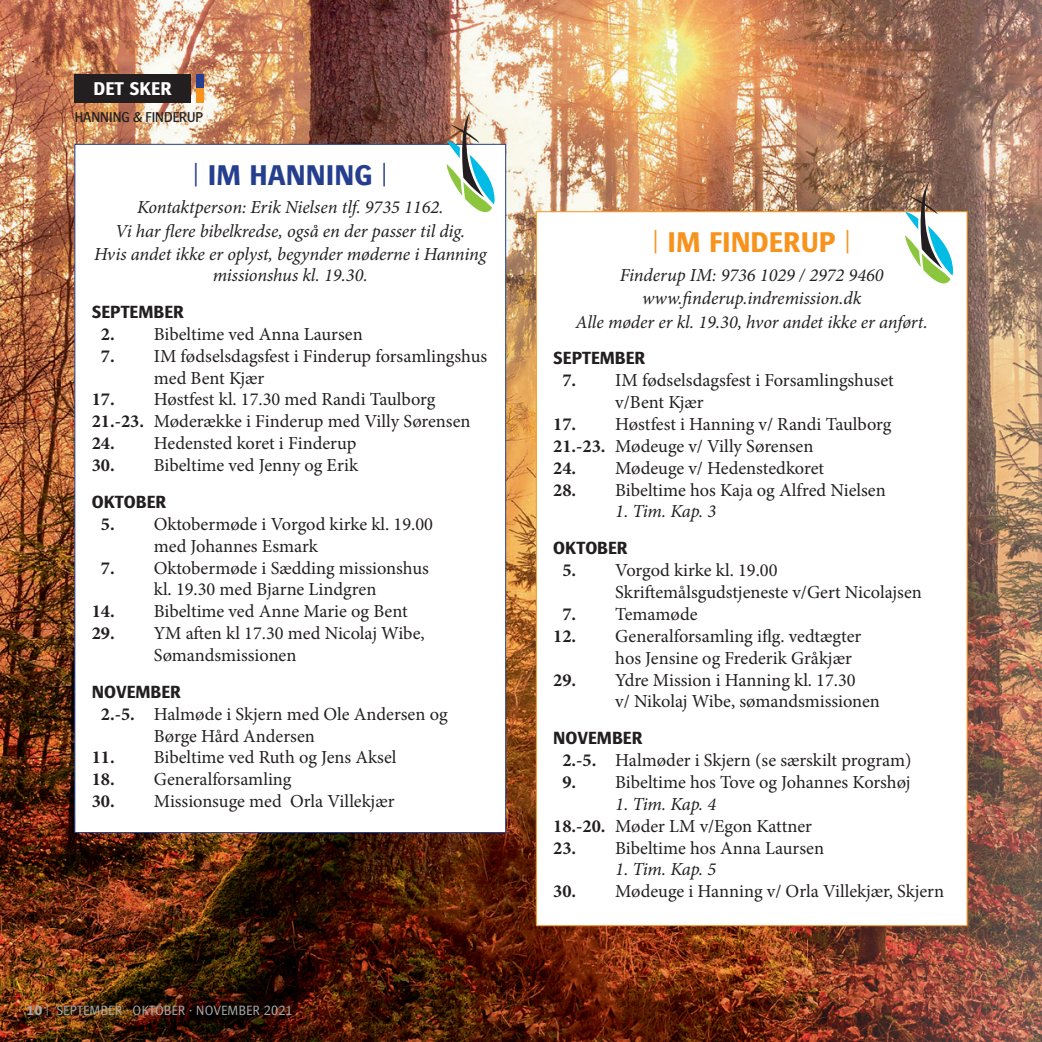
<style>
.page{position:relative;width:1042px;height:1042px;background:#fff}
.page>*{position:absolute;margin:0;border:0;box-sizing:border-box;transform-origin:0 0}
.t1{font:700 29.75px "Bosis Std";color:#f7931d}
.t2{font:700 29.75px "Bosis Std";color:#253f8e}
.t3{font:700 19.25px "Bosis Std";color:#fff}
.t4{font:18.38px/21.9px "Minion Pro";color:#231f20}
.t5{font:italic 18.38px/21px "Minion Pro";letter-spacing:-.005em;color:#231f20;text-align:center}
.t6{font:700 18.38px "Bosis Std";color:#231f20}
.t7{font:500 14.88px "Bosis Std";letter-spacing:-.04em;color:#231f20}
.t8{font:300 14px "Bosis Std";color:#a8a9ad}
.s1{font-weight:700}
</style>
<div class="page">
<img style="left:0;top:0;width:1042px;height:1042px">
<div style="left:74px;top:144px;width:432px;height:689px;background:#fff;border:1px solid #253f8e"></div>
<div style="left:196px;top:74px;width:7px;height:14px;background:#253f8e"></div>
<div style="left:196px;top:88px;width:7px;height:15px;background:#f7931d"></div>
<div style="left:74px;top:74px;width:117px;height:29px;background:#231f20"></div>
<div style="left:536px;top:211px;width:431px;height:715px;background:#fff;border:1px solid #f7931d"></div>
<svg style="left:905px;top:182px;width:48px;height:102px"></svg>
<img style="left:446px;top:111px;width:49px;height:102px">
<p class="t3" style="left:94px;top:78px;width:80px">DET SKER</p>
<p class="t7" style="left:74px;top:109px;width:130px">HANNING &amp; FINDERUP</p>
<p class="t2" style="left:193px;top:158px;width:197px">| IM HANNING |</p>
<p class="t5" style="left:137px;top:197px;width:308px">Kontaktperson: Erik Nielsen tlf. 9735 1162.</p>
<p class="t5" style="left:115px;top:220px;width:351px">Vi har flere bibelkredse, også en der passer til dig.</p>
<p class="t5" style="left:94px;top:244px;width:394px">Hvis andet ikke er oplyst, begynder møderne i Hanning missionshus kl. 19.30.</p>
<p class="t6" style="left:92px;top:302px;width:94px">SEPTEMBER</p>
<p class="t4" style="left:101px;top:323px;width:263px"><span class="s1">2.</span> Bibeltime ved Anna Laursen</p>
<p class="t4" style="left:154px;top:345px;width:335px;text-indent:-53px"><span class="s1">7.</span> IM fødselsdagsfest i Finderup forsamlingshus med Bent Kjær</p>
<p class="t4" style="left:92px;top:389px;width:345px"><span class="s1">17.</span> Høstfest kl. 17.30 med Randi Taulborg</p>
<p class="t4" style="left:92px;top:411px;width:380px"><span class="s1">21.-23.</span> Møderække i Finderup med Villy Sørensen</p>
<p class="t4" style="left:92px;top:432px;width:266px"><span class="s1">24.</span> Hedensted koret i Finderup</p>
<p class="t4" style="left:92px;top:454px;width:268px"><span class="s1">30.</span> Bibeltime ved Jenny og Erik</p>
<p class="t6" style="left:92px;top:491px;width:76px">OKTOBER</p>
<p class="t4" style="left:154px;top:513px;width:281px;text-indent:-53px"><span class="s1">5.</span> Oktobermøde i Vorgod kirke kl. 19.00 med Johannes Esmark</p>
<p class="t4" style="left:101px;top:557px;width:329px;text-align:center"><span class="s1">7.</span> Oktobermøde i Sædding missionshus kl. 19.30 med Bjarne Lindgren</p>
<p class="t4" style="left:92px;top:600px;width:317px"><span class="s1">14.</span> Bibeltime ved Anne Marie og Bent</p>
<p class="t4" style="left:154px;top:622px;width:272px;text-indent:-62px"><span class="s1">29.</span> YM aften kl 17.30 med Nicolaj Wibe,<br>Sømandsmissionen</p>
<p class="t6" style="left:92px;top:681px;width:91px">NOVEMBER</p>
<p class="t4" style="left:154px;top:703px;width:295px;text-indent:-53px"><span class="s1">2.-5.</span> Halmøde i Skjern med Ole Andersen og<br>Børge Hård Andersen</p>
<p class="t4" style="left:92px;top:747px;width:306px"><span class="s1">11.</span> Bibeltime ved Ruth og Jens Aksel</p>
<p class="t4" style="left:92px;top:768px;width:201px"><span class="s1">18.</span> Generalforsamling</p>
<p class="t4" style="left:92px;top:790px;width:304px"><span class="s1">30.</span> Missionsuge med Orla Villekjær</p>
<p class="t8" style="left:26px;top:1003px;width:268px"><span class="s1">10</span> | SEPTEMBER · OKTOBER · NOVEMBER 2021</p>
<p class="t1" style="left:652px;top:226px;width:200px">| IM FINDERUP |</p>
<p class="t5" style="left:620px;top:264px;width:265px">Finderup IM: 9736 1029 / 2972 9460</p>
<p class="t5" style="left:642px;top:288px;width:221px">www.finderup.indremission.dk</p>
<p class="t5" style="left:576px;top:311px;width:354px">Alle møder er kl. 19.30, hvor andet ikke er anført.</p>
<p class="t6" style="left:553px;top:348px;width:94px">SEPTEMBER</p>
<p class="t4" style="left:615px;top:369px;width:280px;text-indent:-53px"><span class="s1">7.</span> IM fødselsdagsfest i Forsamlingshuset v/Bent Kjær</p>
<p class="t4" style="left:553px;top:413px;width:340px"><span class="s1">17.</span> Høstfest i Hanning v/ Randi Taulborg</p>
<p class="t4" style="left:553px;top:435px;width:262px"><span class="s1">21.-23.</span> Mødeuge v/ Villy Sørensen</p>
<p class="t4" style="left:553px;top:457px;width:272px"><span class="s1">24.</span> Mødeuge v/ Hedenstedkoret</p>
<p class="t4" style="left:553px;top:479px;width:334px"><span class="s1">28.</span> Bibeltime hos Kaja og Alfred Nielsen</p>
<p class="t5" style="left:615px;top:501px;width:102px">1. Tim. Kap. 3</p>
<p class="t6" style="left:553px;top:538px;width:76px">OKTOBER</p>
<p class="t4" style="left:615px;top:559px;width:308px;text-indent:-53px"><span class="s1">5.</span> Vorgod kirke kl. 19.00<br>Skriftemålsgudstjeneste v/Gert Nicolajsen</p>
<p class="t4" style="left:562px;top:603px;width:137px"><span class="s1">7.</span> Temamøde</p>
<p class="t4" style="left:615px;top:625px;width:248px;text-indent:-62px"><span class="s1">12.</span> Generalforsamling iflg. vedtægter hos Jensine og Frederik Gråkjær</p>
<p class="t4" style="left:615px;top:669px;width:266px;text-indent:-62px"><span class="s1">29.</span> Ydre Mission i Hanning kl. 17.30<br>v/ Nikolaj Wibe, sømandsmissionen</p>
<p class="t6" style="left:553px;top:728px;width:91px">NOVEMBER</p>
<p class="t4" style="left:562px;top:749px;width:351px"><span class="s1">2.-5.</span> Halmøder i Skjern (se særskilt program)</p>
<p class="t4" style="left:562px;top:771px;width:350px"><span class="s1">9.</span> Bibeltime hos Tove og Johannes Korshøj</p>
<p class="t5" style="left:615px;top:793px;width:102px">1. Tim. Kap. 4</p>
<p class="t4" style="left:553px;top:815px;width:260px"><span class="s1">18.-20.</span> Møder LM v/Egon Kattner</p>
<p class="t4" style="left:553px;top:837px;width:272px"><span class="s1">23.</span> Bibeltime hos Anna Laursen</p>
<p class="t5" style="left:615px;top:859px;width:102px">1. Tim. Kap. 5</p>
<p class="t4" style="left:553px;top:880px;width:392px"><span class="s1">30.</span> Mødeuge i Hanning v/ Orla Villekjær, Skjern</p>
</div>
